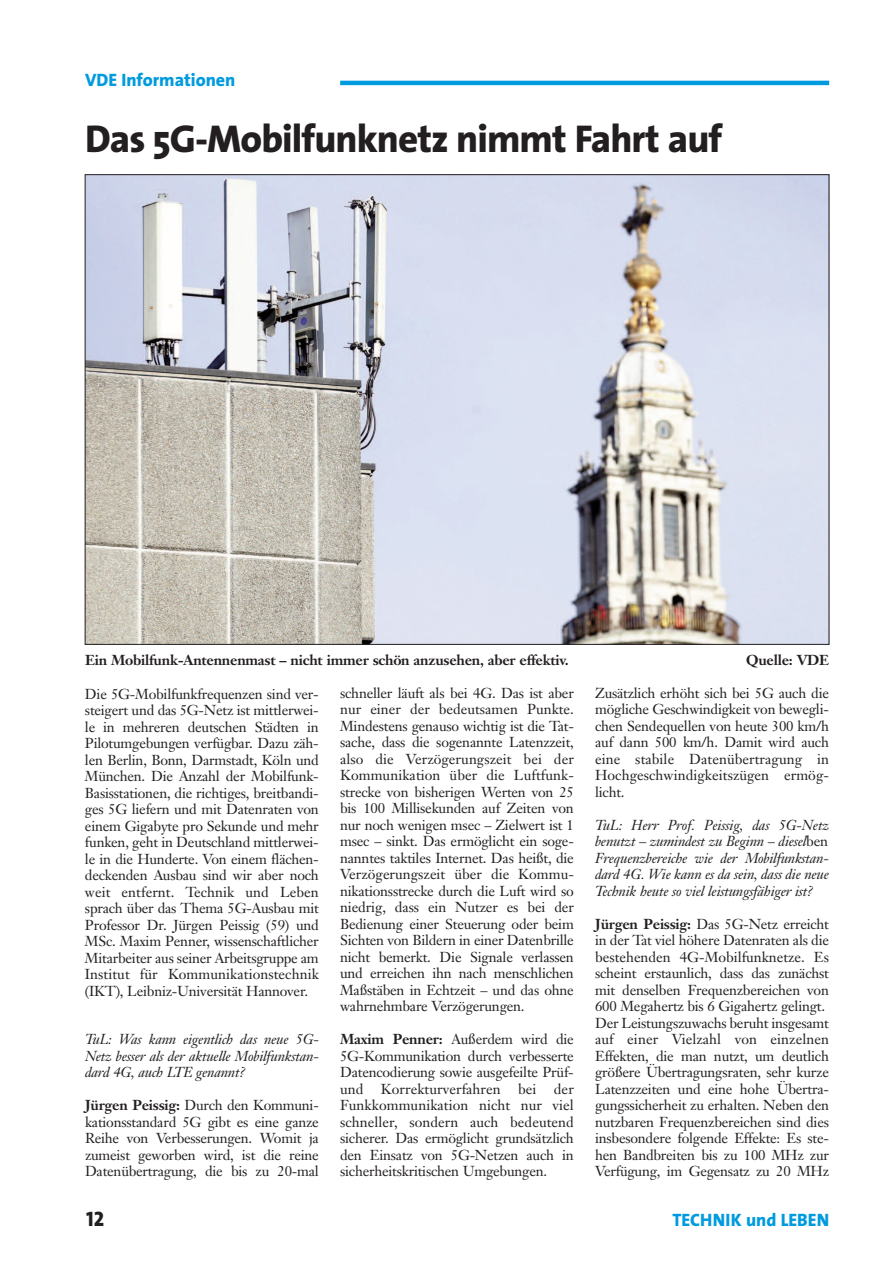
<style>
.page{position:relative;width:893px;height:1263px;background:#fff}
.page>*{position:absolute;margin:0;border:0;box-sizing:border-box;transform-origin:0 0}
.t1{font:800 39px "The Sans";letter-spacing:-.025em;color:#231f20}
.t2{font:21px "The Sans Extra Bold Caps";color:#231f20}
.t3{font:800 18px "The Sans";color:#009bde}
.t4{font:14.25px/16.5px "Janson Text";letter-spacing:-.015em;color:#231f20;text-align:justify}
.t5{font:italic 14.25px/16.5px "Janson Text";letter-spacing:-.015em;color:#231f20;text-align:justify}
.t6{font:700 14.25px "Janson Text";letter-spacing:-.015em;color:#231f20}
.s1{font-weight:700}
.s2{font-style:normal}
</style>
<div class="page">
<hr style="left:340px;top:81px;width:489px;height:4px;background:#009bde">
<img style="left:87px;top:177px;width:740px;height:465px">
<p class="t3" style="left:85px;top:72px;width:152px">VDE Informationen</p>
<h1 class="t1" style="left:85px;top:123px;width:639px">Das 5G-Mobilfunknetz nimmt Fahrt auf</h1>
<p class="t6" style="left:85px;top:654px;width:485px">Ein Mobilfunk-Antennenmast – nicht immer schön anzusehen, aber effektiv.</p>
<p class="t6" style="left:746px;top:654px;width:84px">Quelle: VDE</p>
<p class="t4" style="left:85px;top:687px;width:235px">Die 5G-Mobilfunkfrequenzen sind ver&shy;steigert und das 5G-Netz ist mittlerwei&shy;le in mehreren deutschen Städten in Pilotumgebungen verfügbar. Dazu zäh&shy;len Berlin, Bonn, Darmstadt, Köln und München. Die Anzahl der Mobilfunk-Basisstationen, die richtiges, breitbandi&shy;ges 5G liefern und mit Datenraten von einem Gigabyte pro Sekunde und mehr funken, geht in Deutschland mittlerwei&shy;le in die Hunderte. Von einem flächen&shy;deckenden Ausbau sind wir aber noch weit entfernt. Technik und Leben sprach über das Thema 5G-Ausbau mit Professor Dr. Jürgen Peissig (59) und MSc. Maxim Penner, wissenschaftlicher Mitarbeiter aus seiner Arbeitsgruppe am Institut für Kommunikationstechnik (IKT), Leibniz-Universität Hannover.</p>
<p class="t5" style="left:85px;top:1032px;width:235px">TuL: Was kann eigentlich das neue 5G-Netz besser als der aktuelle Mobilfunkstan&shy;dard 4G, auch LTE genannt?</p>
<p class="t4" style="left:85px;top:1098px;width:235px"><span class="s1">Jürgen Peissig:</span> Durch den Kommuni&shy;kationsstandard 5G gibt es eine ganze Reihe von Verbesserungen. Womit ja zumeist geworben wird, ist die reine Datenübertragung, die bis zu 20-mal</p>
<p class="t4" style="left:340px;top:686px;width:235px">schneller läuft als bei 4G. Das ist aber nur einer der bedeutsamen Punkte.<br>Mindestens genauso wichtig ist die Tat&shy;sache, dass die sogenannte Latenzzeit, also die Verzögerungszeit bei der Kommunikation über die Luftfunk&shy;strecke von bisherigen Werten von 25 bis 100 Millisekunden auf Zeiten von nur noch wenigen msec – Zielwert ist 1 msec – sinkt. Das ermöglicht ein soge&shy;nanntes taktiles Internet. Das heißt, die Verzögerungszeit über die Kommu&shy;nikationsstrecke durch die Luft wird so niedrig, dass ein Nutzer es bei der Bedienung einer Steuerung oder beim Sichten von Bildern in einer Datenbrille nicht bemerkt. Die Signale verlassen und erreichen ihn nach menschlichen Maßstäben in Echtzeit – und das ohne wahrnehmbare Verzögerungen.</p>
<p class="t4" style="left:340px;top:1032px;width:235px"><span class="s1">Maxim Penner:</span> Außerdem wird die 5G-Kommunikation durch verbesserte Datencodierung sowie ausgefeilte Prüf&shy;und Korrekturverfahren bei der Funkkommunikation nicht nur viel schneller, sondern auch bedeutend sicherer. Das ermöglicht grundsätzlich den Einsatz von 5G-Netzen auch in sicherheitskritischen Umgebungen.</p>
<p class="t4" style="left:595px;top:686px;width:235px">Zusätzlich erhöht sich bei 5G auch die mögliche Geschwindigkeit von bewegli&shy;chen Sendequellen von heute 300 km/h auf dann 500 km/h. Damit wird auch eine stabile Datenübertragung in Hochgeschwindigkeitszügen ermög&shy;licht.</p>
<p class="t5" style="left:595px;top:818px;width:235px">TuL: Herr Prof. Peissig, das 5G-Netz benutzt – zumindest zu Beginn – diesel<span class="s2">ben </span>Frequenzbereiche wie der Mobilfunkstan&shy;dard 4G. Wie kann es da sein, dass die neue Technik heute so viel leistungsfähiger ist?</p>
<p class="t4" style="left:595px;top:917px;width:235px;text-align:left"><span class="s1">Jürgen Peissig:</span> Das 5G-Netz erreicht in der Tat viel höhere Datenraten als die bestehenden 4G-Mobilfunknetze. Es scheint erstaunlich, dass das zunächst mit denselben Frequenzbereichen von 600 Megahertz bis 6 Gigahertz gelingt.<br>Der Leistungszuwachs beruht insgesamt auf einer Vielzahl von einzelnen Effekten, die man nutzt, um deutlich größere Übertragungsraten, sehr kurze Latenzzeiten und eine hohe Übertra&shy;gungssicherheit zu erhalten. Neben den nutzbaren Frequenzbereichen sind dies insbesondere folgende Effekte: Es ste&shy;hen Bandbreiten bis zu 100 MHz zur Verfügung, im Gegensatz zu 20 MHz</p>
<h2 class="t2" style="left:86px;top:1211px;width:20px">12</h2>
<p class="t3" style="left:672px;top:1212px;width:158px">TECHNIK und LEBEN</p>
</div>
